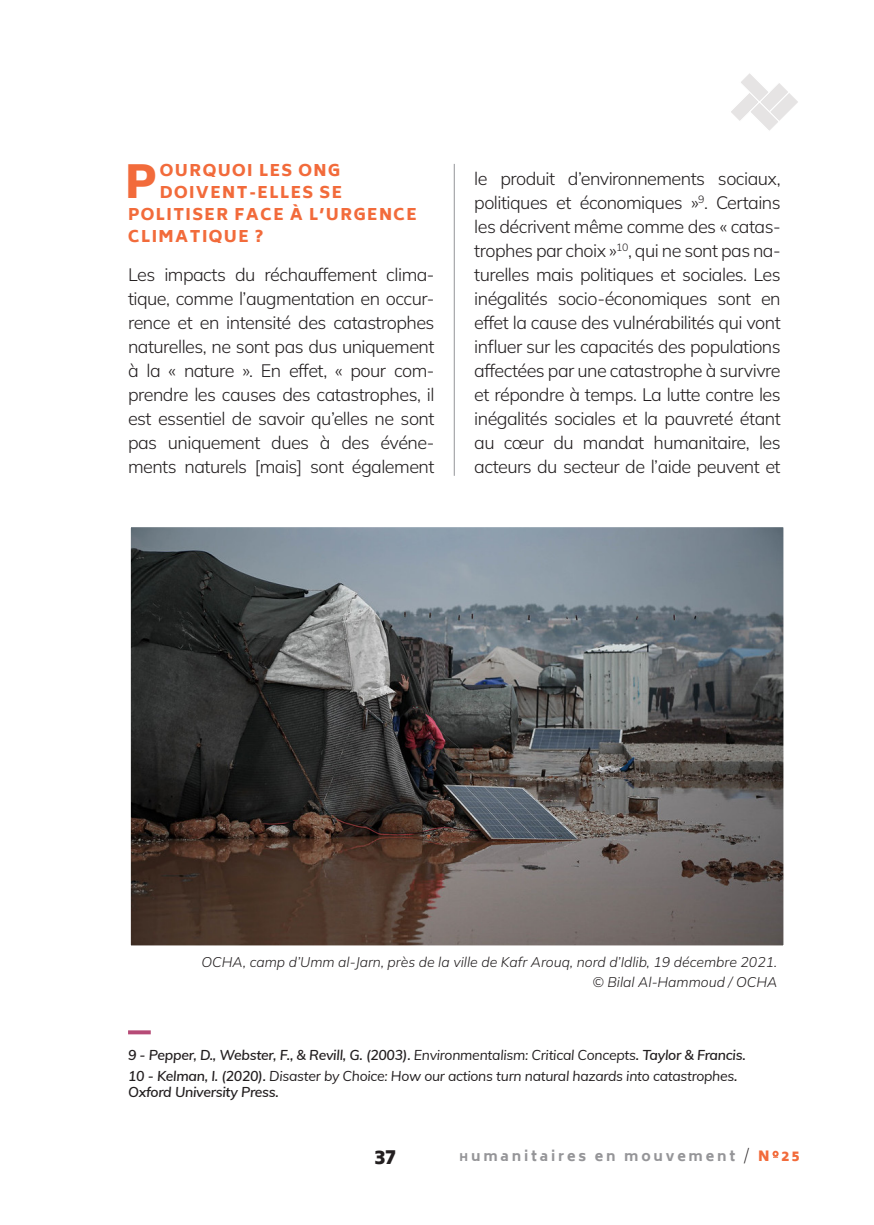
<style>
.page{position:relative;width:874px;height:1225px;background:#fff}
.page>*{position:absolute;margin:0;border:0;box-sizing:border-box;transform-origin:0 0}
.t1{font:900 45px "Biryani";color:#f26b3b}
.t2{font:900 20px "Biryani";color:#231f20}
.t3{font:300 18px/24px "Mulish";letter-spacing:-.03em;color:#231f20;text-align:justify}
.t4{font:900 16px "Biryani";letter-spacing:.09em;color:#f26b3b}
.Note_de_bas_de_page{font:italic 14px/16px "Muli";letter-spacing:-.02em;color:#231f20}
.t5{font:italic 300 14px "Mulish";color:#231f20}
.t6{font:800 14px "Biryani";letter-spacing:.2em;color:#959598}
.s1{font-weight:900;font-size:10.4px}
.s2{font-weight:200;color:#231f20}
.s3{font-weight:900;color:#f26b3b}
</style>
<div class="page">
<svg style="left:772px;top:1150px;width:6px;height:7px"></svg>
<svg style="left:731px;top:73px;width:67px;height:58px"></svg>
<svg style="left:128px;top:1030px;width:23px;height:4px"></svg>
<hr style="left:453px;top:164px;width:1px;height:312px;background:#939598">
<svg style="left:130px;top:527px;width:654px;height:419px;background:#5c5a5a"></svg>
<p class="t1" style="left:125px;top:156px;width:33px">P</p>
<p class="t4" style="left:160px;top:161px;width:182px">OURQUOI LES ONG</p>
<p class="t4" style="left:160px;top:183px;width:184px">DOIVENT-ELLES SE</p>
<p class="t4" style="left:128px;top:205px;width:290px">POLITISER FACE À L’URGENCE</p>
<p class="t4" style="left:128px;top:227px;width:136px">CLIMATIQUE ?</p>
<p class="t3" style="left:128px;top:262px;width:308px">Les impacts du réchauffement clima&shy;tique, comme l’augmentation en occur&shy;rence et en intensité des catastrophes naturelles, ne sont pas dus uniquement à la « nature ». En effet, « pour com&shy;prendre les causes des catastrophes, il est essentiel de savoir qu’elles ne sont pas uniquement dues à des événe&shy;ments naturels [mais] sont également</p>
<p class="t3" style="left:474px;top:166px;width:308px">le produit d’environnements sociaux, politiques et économiques »<sup>9</sup>. Certains les décrivent même comme des « catas&shy;trophes par choix »<sup>10</sup>, qui ne sont pas na&shy;turelles mais politiques et sociales. Les inégalités socio-économiques sont en effet la cause des vulnérabilités qui vont influer sur les capacités des populations affectées par une catastrophe à survivre et répondre à temps. La lutte contre les inégalités sociales et la pauvreté étant au cœur du mandat humanitaire, les acteurs du secteur de l’aide peuvent et</p>
<p class="t5" style="left:201px;top:952px;width:577px">OCHA, camp d’Umm al-Jarn, près de la ville de Kafr Arouq, nord d’Idlib, 19 décembre 2021.</p>
<p class="t5" style="left:592px;top:972px;width:186px">© Bilal Al-Hammoud / OCHA</p>
<p class="Note_de_bas_de_page" style="left:128px;top:1046px;width:619px">9 - Pepper, D., Webster, F., &amp; Revill, G. (2003). Environmentalism: Critical Concepts. Taylor &amp; Francis.</p>
<p class="Note_de_bas_de_page" style="left:128px;top:1067px;width:610px">10 - Kelman, I. (2020). Disaster by Choice: How our actions turn natural hazards into catastrophes.<br>Oxford University Press.</p>
<p class="t2" style="left:374px;top:1145px;width:23px">37</p>
<p class="t6" style="left:459px;top:1148px;width:341px"><span class="s1">h</span>umanitaires en mouvement <span class="s2">/</span> <span class="s3">N 25</span></p>
</div>
